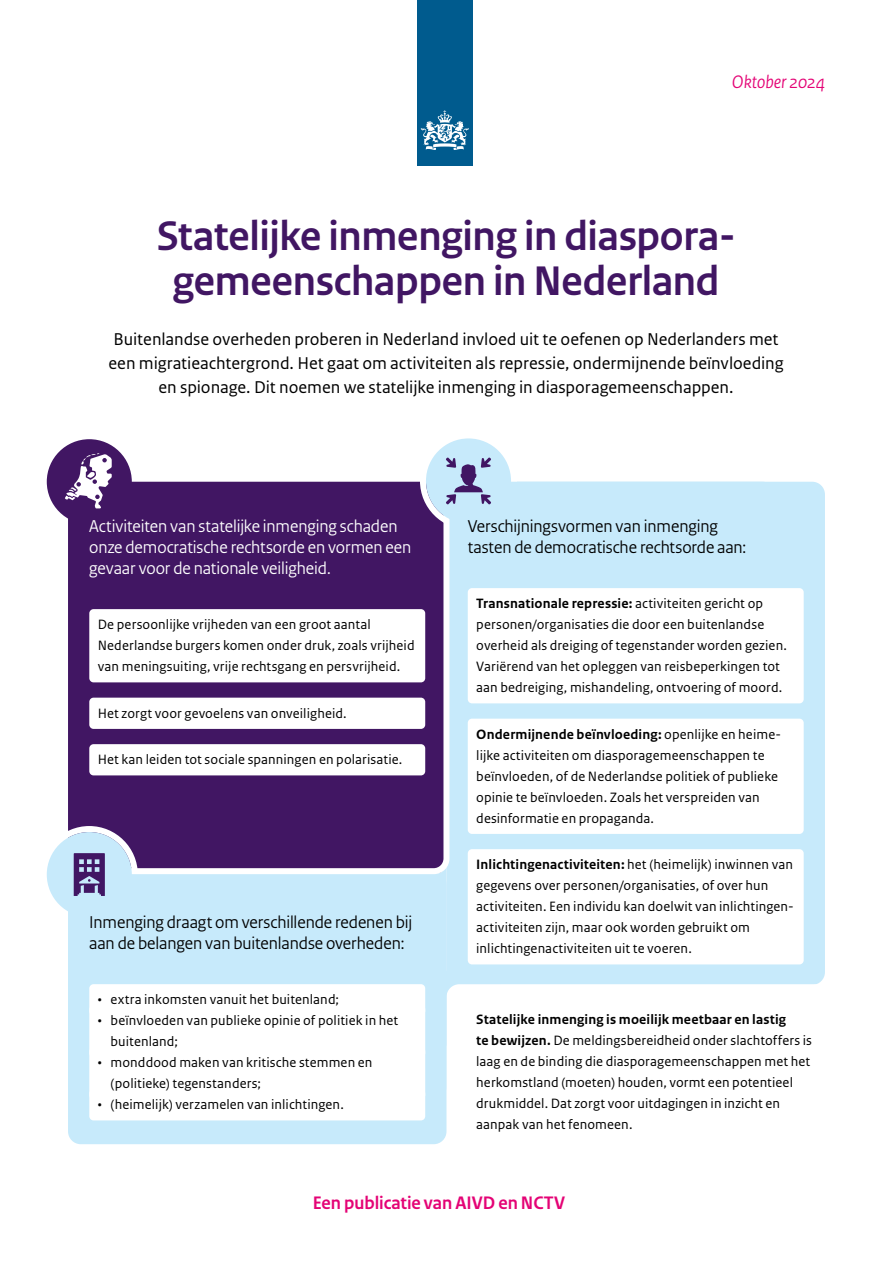
<style>
.page{position:relative;width:893px;height:1263px;background:#fff}
.page>*{position:absolute;margin:0;border:0;box-sizing:border-box;transform-origin:0 0}
.H1_NCTV_1__HOOFDSTUKKOP{font:700 43.5px/45px "Rijksoverheid Sans Heading";letter-spacing:-.005em;color:#411663;text-align:center}
.NCTV_Ondertitel{font:700 19.05px "Rijksoverheid Sans Heading";color:#e40375}
.NCTV_Ondertitel-2{font:italic 19.05px "Rijksoverheid Sans Heading";color:#e40375}
.NCTV_INLEIDING_-_A5{font:18px/24px "Rijksoverheid Sans Text";letter-spacing:-.005em;color:#000;text-align:center}
.H2_NCTV_HOOFDSTUKKOP___eerste{font:18px/21px "Rijksoverheid Sans Heading";letter-spacing:-.005em;color:#000}
.H2_NCTV_HOOFDSTUKKOP___eerste-2{font:18px/21px "Rijksoverheid Sans Heading";letter-spacing:-.005em;color:#fff}
.Paragraph_Style_1{font:14.25px/21px "Rijksoverheid Sans Text";letter-spacing:.01em;color:#000}
.s1{font-weight:700}
</style>
<div class="page">
<div style="left:68px;top:482px;width:378px;height:392px;background:#411663;border-radius:13px"></div>
<div style="left:446px;top:482px;width:379px;height:503px;background:#c7eafb;border-radius:13px"></div>
<div style="left:404px;top:971px;width:97px;height:74px;background:#c7eafb;border-radius:13px"></div>
<div style="left:446px;top:984px;width:419px;height:204px;background:#fff;border-radius:13px"></div>
<div style="left:41px;top:826px;width:97px;height:97px;border:6px solid #fff;border-radius:50%"></div>
<div style="left:420px;top:432px;width:97px;height:97px;border:6px solid #fff;border-radius:50%"></div>
<div style="left:446px;top:482px;width:329px;height:382px;background:#c7eafb;border-radius:13px"></div>
<div style="left:68px;top:872px;width:378px;height:272px;background:#c7eafb;border-radius:13px"></div>
<svg style="left:93px;top:506px;width:357px;height:371px"></svg>
<div style="left:426px;top:438px;width:85px;height:85px;background:#c7eafb;border-radius:50%"></div>
<svg style="left:446px;top:457px;width:45px;height:48px"></svg>
<div style="left:47px;top:439px;width:85px;height:85px;background:#411663;border-radius:50%"></div>
<svg style="left:65px;top:453px;width:47px;height:55px"></svg>
<div style="left:47px;top:832px;width:85px;height:85px;background:#c7eafb;border-radius:50%"></div>
<svg style="left:74px;top:853px;width:31px;height:43px"></svg>
<div style="left:417px;top:0;width:55px;height:166px;background:#005b8e"></div>
<svg style="left:421px;top:110px;width:48px;height:40px"></svg>
<div style="left:89px;top:609px;width:336px;height:73px;background:#fff;border-radius:4px"></div>
<div style="left:89px;top:698px;width:336px;height:31px;background:#fff;border-radius:4px"></div>
<div style="left:89px;top:744px;width:336px;height:31px;background:#fff;border-radius:4px"></div>
<div style="left:468px;top:588px;width:336px;height:115px;background:#fff;border-radius:4px"></div>
<div style="left:468px;top:719px;width:336px;height:115px;background:#fff;border-radius:4px"></div>
<div style="left:468px;top:849px;width:336px;height:115px;background:#fff;border-radius:4px"></div>
<div style="left:89px;top:984px;width:336px;height:31px;background:#fff;border-radius:4px"></div>
<div style="left:89px;top:1005px;width:336px;height:52px;background:#fff;border-radius:4px"></div>
<div style="left:89px;top:1047px;width:336px;height:52px;background:#fff;border-radius:4px"></div>
<div style="left:89px;top:1089px;width:336px;height:31px;background:#fff;border-radius:4px"></div>
<p class="NCTV_Ondertitel-2" style="left:732px;top:71px;width:95px">Oktober 2024</p>
<h1 class="H1_NCTV_1__HOOFDSTUKKOP" style="left:157px;top:214px;width:580px">Statelijke inmenging in diaspora&shy;gemeenschappen in Nederland</h1>
<p class="NCTV_INLEIDING_-_A5" style="left:109px;top:327px;width:677px">Buitenlandse overheden proberen in Nederland invloed uit te oefenen op Nederlanders met een migratieachtergrond. Het gaat om activiteiten als repressie, ondermijnende beïnvloeding en spionage. Dit noemen we statelijke inmenging in diasporagemeenschappen.</p>
<p class="H2_NCTV_HOOFDSTUKKOP___eerste-2" style="left:89px;top:516px;width:324px">Activiteiten van statelijke inmenging schaden onze democratische rechtsorde en vormen een gevaar voor de nationale veiligheid.</p>
<p class="Paragraph_Style_1" style="left:98px;top:614px;width:318px">De persoonlijke vrijheden van een groot aantal<br>Nederlandse burgers komen onder druk, zoals vrijheid van meningsuiting, vrije rechtsgang en persvrijheid.</p>
<p class="Paragraph_Style_1" style="left:98px;top:703px;width:250px">Het zorgt voor gevoelens van onveiligheid.</p>
<p class="Paragraph_Style_1" style="left:98px;top:749px;width:306px">Het kan leiden tot sociale spanningen en polarisatie.</p>
<p class="H2_NCTV_HOOFDSTUKKOP___eerste" style="left:89px;top:912px;width:325px">Inmenging draagt om verschillende redenen bij aan de belangen van buitenlandse overheden:</p>
<p class="Paragraph_Style_1" style="left:98px;top:989px;width:243px">• extra inkomsten vanuit het buitenland;</p>
<p class="Paragraph_Style_1" style="left:111px;top:1010px;width:289px;text-indent:-13px">• beïnvloeden van publieke opinie of politiek in het buitenland;</p>
<p class="Paragraph_Style_1" style="left:111px;top:1052px;width:263px;text-indent:-13px">• monddood maken van kritische stemmen en (politieke) tegenstanders;</p>
<p class="Paragraph_Style_1" style="left:98px;top:1094px;width:248px">• (heimelijk) verzamelen van inlichtingen.</p>
<p class="H2_NCTV_HOOFDSTUKKOP___eerste" style="left:468px;top:516px;width:280px">Verschijningsvormen van inmenging tasten de democratische rechtsorde aan:</p>
<p class="Paragraph_Style_1" style="left:476px;top:593px;width:312px"><span class="s1">Transnationale repressie:</span> activiteiten gericht op personen/organisaties die door een buitenlandse overheid als dreiging of tegenstander worden gezien.<br>Variërend van het opleggen van reisbeperkingen tot aan bedreiging, mishandeling, ontvoering of moord.</p>
<p class="Paragraph_Style_1" style="left:476px;top:724px;width:306px"><span class="s1">Ondermijnende beïnvloeding:</span> openlijke en heime&shy;lijke activiteiten om diasporagemeenschappen te beïnvloeden, of de Nederlandse politiek of publieke opinie te beïnvloeden. Zoals het verspreiden van desinformatie en propaganda.</p>
<p class="Paragraph_Style_1" style="left:476px;top:854px;width:319px"><span class="s1">Inlichtingenactiviteiten:</span> het (heimelijk) inwinnen van gegevens over personen/organisaties, of over hun activiteiten. Een individu kan doelwit van inlichtingen&shy;activiteiten zijn, maar ook worden gebruikt om inlichtingenactiviteiten uit te voeren.</p>
<p class="Paragraph_Style_1" style="left:476px;top:1009px;width:337px"><span class="s1">Statelijke inmenging is moeilijk meetbaar en lastig<br>te bewijzen.</span> De meldingsbereidheid onder slachtoffers is laag en de binding die diasporagemeenschappen met het herkomstland (moeten) houden, vormt een potentieel drukmiddel. Dat zorgt voor uitdagingen in inzicht en aanpak van het fenomeen.</p>
<p class="NCTV_Ondertitel" style="left:313px;top:1192px;width:254px">Een publicatie van AIVD en NCTV</p>
</div>
